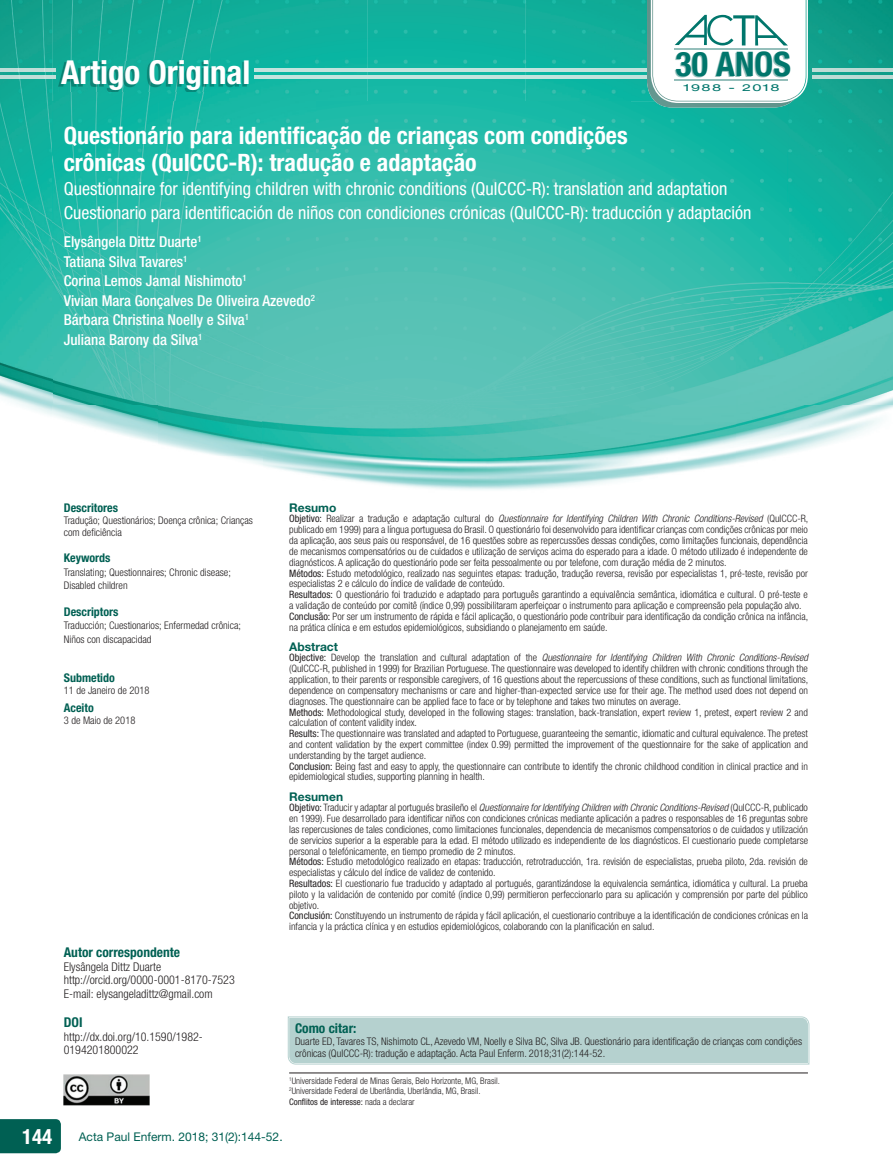
<style>
.page{position:relative;width:893px;height:1170px;background:#fff}
.page>*{position:absolute;margin:0;border:0;box-sizing:border-box;transform-origin:0 0}
.t1{font:700 condensed 33.9px "Helvetica Neue LT Std";color:#00766c}
.t2{font:700 condensed 33px "Helvetica Neue LT Std";color:#fff}
.t3{font:700 condensed 24px/27px "Helvetica Neue LT Std";color:#fff}
.t4{font:700 condensed 21px "Helvetica Neue LT Std";color:#fff}
.t5{font:condensed 18px/24px "Helvetica Neue LT Std";color:#fff}
.t6{font:500 condensed 15px/19.5px "Helvetica Neue LT Std";color:#fff}
.t7{font:700 condensed 13.5px "Helvetica Neue LT Std";color:#006053}
.t8{font:300 condensed 12px/13.5px "Helvetica Neue LT Std";color:#231f20}
.t9{font:700 condensed 12px "Helvetica Neue LT Std";color:#006053}
.t10{font:12px "Helvetica Neue LT Std";color:#006053}
.t11{font:700 12px "Helvetica Neue LT Std";color:#006053}
.t12{font:300 condensed 10.5px/12px "Helvetica Neue LT Std";color:#231f20}
.t13{font:300 condensed 10.2px/10.8px "Helvetica Neue LT Std";color:#231f20}
.t14{font:expanded 9.6px "Helvetica Neue LT Std";letter-spacing:.1em;color:#00766c;scale:1.43 1}
.t15{font:300 condensed 9px/10.5px "Helvetica Neue LT Std";color:#231f20}
.s1{font-weight:400}
.s2{font-style:italic}
</style>
<div class="page">
<div style="left:0;top:1119px;width:61px;height:34px;background:#006053"></div>
<img style="left:788px;top:0;width:105px;height:304px">
<img style="left:52px;top:0;width:595px;height:101px">
<img style="left:0;top:0;width:52px;height:415px">
<img style="left:158px;top:101px;width:630px;height:203px">
<img style="left:52px;top:101px;width:106px;height:342px">
<img style="left:157px;top:304px;width:736px;height:186px">
<img style="left:812px;top:75px;width:81px;height:4px">
<img style="left:812px;top:68px;width:81px;height:4px">
<img style="left:0;top:75px;width:56px;height:4px">
<img style="left:0;top:68px;width:56px;height:4px">
<img style="left:647px;top:0;width:153px;height:107px">
<svg style="left:651px;top:0;width:157px;height:103px"></svg>
<hr style="left:674px;top:48px;width:114px;height:1px;background:#95bfbb">
<hr style="left:674px;top:79px;width:114px;height:2px;background:#95bfbb">
<hr style="left:289px;top:1072px;width:519px;height:1px;background:#231f20">
<img style="left:64px;top:1074px;width:86px;height:31px">
<svg style="left:287px;top:1016px;width:523px;height:48px;background:#b7d2d0"></svg>
<img style="left:59px;top:62px;width:188px;height:30px">
<hr style="left:254px;top:75px;width:392px;height:4px;background:#c4e4de">
<hr style="left:254px;top:68px;width:392px;height:4px;background:#c4e4de">
<h2 class="t2" style="left:61px;top:52px;width:191px">Artigo Original</h2>
<h1 class="t1" style="left:676px;top:44px;width:117px">30 ANOS</h1>
<p class="t14" style="left:684px;top:82px;width:69px">1988 - 2018</p>
<h3 class="t3" style="left:64px;top:122px;width:565px">Questionário para identificação de crianças com condições crônicas (QuICCC-R): tradução e adaptação</h3>
<h3 class="t5" style="left:64px;top:177px;width:689px">Questionnaire for identifying children with chronic conditions (QuICCC-R): translation and adaptation<br>Cuestionario para identificación de niños con condiciones crónicas (QuICCC-R): traducción y adaptación</h3>
<h3 class="t6" style="left:64px;top:232px;width:253px">Elysângela Dittz Duarte<sup>1<br></sup>Tatiana Silva Tavares<sup>1<br></sup>Corina Lemos Jamal Nishimoto<sup>1<br></sup>Vivian Mara Gonçalves De Oliveira Azevedo<sup>2<br></sup>Bárbara Christina Noelly e Silva<sup>1<br></sup>Juliana Barony da Silva<sup>1</sup></h3>
<h3 class="t4" style="left:22px;top:1123px;width:32px">144</h3>
<p class="t9" style="left:64px;top:500px;width:56px">Descritores</p>
<p class="t12" style="left:64px;top:514px;width:191px">Tradução; Questionários; Doença crônica; Crianças com deficiência</p>
<p class="t9" style="left:64px;top:550px;width:48px">Keywords</p>
<p class="t12" style="left:64px;top:565px;width:169px;line-height:13.5px">Translating; Questionnaires; Chronic disease;<br>Disabled children</p>
<p class="t9" style="left:64px;top:604px;width:56px">Descriptors</p>
<p class="t12" style="left:64px;top:618px;width:179px;line-height:13.5px">Traducción; Cuestionarios; Enfermedad crônica;<br>Niños con discapacidad</p>
<p class="t9" style="left:64px;top:670px;width:53px">Submetido</p>
<p class="t12" style="left:64px;top:684px;width:87px">11 de Janeiro de 2018</p>
<p class="t9" style="left:64px;top:700px;width:31px">Aceito</p>
<p class="t12" style="left:64px;top:713px;width:73px">3 de Maio de 2018</p>
<h3 class="t7" style="left:64px;top:944px;width:118px">Autor correspondente</h3>
<p class="t8" style="left:64px;top:959px;width:172px">Elysângela Dittz Duarte http://orcid.org/0000-0001-8170-7523<br>E-mail: elysangeladittz@gmail.com</p>
<h3 class="t7" style="left:64px;top:1014px;width:20px">DOI</h3>
<p class="t8" style="left:64px;top:1029px;width:141px">http://dx.doi.org/10.1590/1982-<br>0194201800022</p>
<p class="t11" style="left:289px;top:500px;width:49px">Resumo</p>
<p class="t13" style="left:289px;top:513px;width:521px"><span class="s1">Objetivo:</span> Realizar a tradução e adaptação cultural do <span class="s2">Questionnaire for Identifying Children With Chronic Conditions-Revised</span> (QuICCC-R, publicado em 1999) para a língua portuguesa do Brasil. O questionário foi desenvolvido para identificar crianças com condições crônicas por meio da aplicação, aos seus pais ou responsável, de 16 questões sobre as repercussões dessas condições, como limitações funcionais, dependência de mecanismos compensatórios ou de cuidados e utilização de serviços acima do esperado para a idade. O método utilizado é independente de diagnósticos. A aplicação do questionário pode ser feita pessoalmente ou por telefone, com duração média de 2 minutos.<br><span class="s1">Métodos:</span> Estudo metodológico, realizado nas seguintes etapas: tradução, tradução reversa, revisão por especialistas 1, pré-teste, revisão por especialistas 2 e cálculo do índice de validade de conteúdo.<br><span class="s1">Resultados:</span> O questionário foi traduzido e adaptado para português garantindo a equivalência semântica, idiomática e cultural. O pré-teste e a validação de conteúdo por comitê (índice 0,99) possibilitaram aperfeiçoar o instrumento para aplicação e compreensão pela população alvo.<br><span class="s1">Conclusão:</span> Por ser um instrumento de rápida e fácil aplicação, o questionário pode contribuir para identificação da condição crônica na infância, na prática clínica e em estudos epidemiológicos, subsidiando o planejamento em saúde.</p>
<p class="t11" style="left:289px;top:639px;width:50px">Abstract</p>
<p class="t13" style="left:289px;top:652px;width:521px"><span class="s1">Objective:</span> Develop the translation and cultural adaptation of the <span class="s2">Questionnaire for Identifying Children With Chronic Conditions-Revised </span>(QuICCC-R, published in 1999) for Brazilian Portuguese. The questionnaire was developed to identify children with chronic conditions through the application, to their parents or responsible caregivers, of 16 questions about the repercussions of these conditions, such as functional limitations, dependence on compensatory mechanisms or care and higher-than-expected service use for their age. The method used does not depend on diagnoses. The questionnaire can be applied face to face or by telephone and takes two minutes on average.<br><span class="s1">Methods:</span> Methodological study, developed in the following stages: translation, back-translation, expert review 1, pretest, expert review 2 and calculation of content validity index.<br><span class="s1">Results:</span> The questionnaire was translated and adapted to Portuguese, guaranteeing the semantic, idiomatic and cultural equivalence. The pretest and content validation by the expert committee (index 0.99) permitted the improvement of the questionnaire for the sake of application and understanding by the target audience.<br><span class="s1">Conclusion:</span> Being fast and easy to apply, the questionnaire can contribute to identify the chronic childhood condition in clinical practice and in epidemiological studies, supporting planning in health.</p>
<p class="t11" style="left:289px;top:788px;width:55px">Resumen</p>
<p class="t13" style="left:289px;top:802px;width:520px"><span class="s1">Objetivo:</span> Traducir y adaptar al portugués brasileño el <span class="s2">Questionnaire for Identifying Children with Chronic Conditions-Revised</span> (QuICCC-R, publicado en 1999). Fue desarrollado para identificar niños con condiciones crónicas mediante aplicación a padres o responsables de 16 preguntas sobre las repercusiones de tales condiciones, como limitaciones funcionales, dependencia de mecanismos compensatorios o de cuidados y utilización de servicios superior a la esperable para la edad. El método utilizado es independiente de los diagnósticos. El cuestionario puede completarse personal o telefónicamente, en tiempo promedio de 2 minutos.<br><span class="s1">Métodos:</span> Estudio metodológico realizado en etapas: traducción, retrotraducción, 1ra. revisión de especialistas, prueba piloto, 2da. revisión de especialistas y cálculo del índice de validez de contenido.<br><span class="s1">Resultados:</span> El cuestionario fue traducido y adaptado al portugués, garantizándose la equivalencia semántica, idiomática y cultural. La prueba piloto y la validación de contenido por comité (índice 0,99) permitieron perfeccionarlo para su aplicación y comprensión por parte del público objetivo.<br><span class="s1">Conclusión:</span> Constituyendo un instrumento de rápida y fácil aplicación, el cuestionario contribuye a la identificación de condiciones crónicas en la infancia y la práctica clínica y en estudios epidemiológicos, colaborando con la planificación en salud.</p>
<h3 class="t7" style="left:295px;top:1020px;width:63px">Como citar:</h3>
<p class="t12" style="left:295px;top:1035px;width:509px">Duarte ED, Tavares TS, Nishimoto CL, Azevedo VM, Noelly e Silva BC, Silva JB. Questionário para identificação de crianças com condições crônicas (QuICCC-R): tradução e adaptação. Acta Paul Enferm. 2018;31(2):144-52.</p>
<p class="t15" style="left:289px;top:1075px;width:212px"><sup>1</sup>Universidade Federal de Minas Gerais, Belo Horizonte, MG, Brasil.<br><sup>2</sup>Universidade Federal de Uberlândia, Uberlândia, MG, Brasil.<br><span class="s1">Conflitos de interesse:</span> nada a declarar</p>
<p class="t10" style="left:79px;top:1129px;width:205px">Acta Paul Enferm. 2018; 31(2):144-52.</p>
</div>
